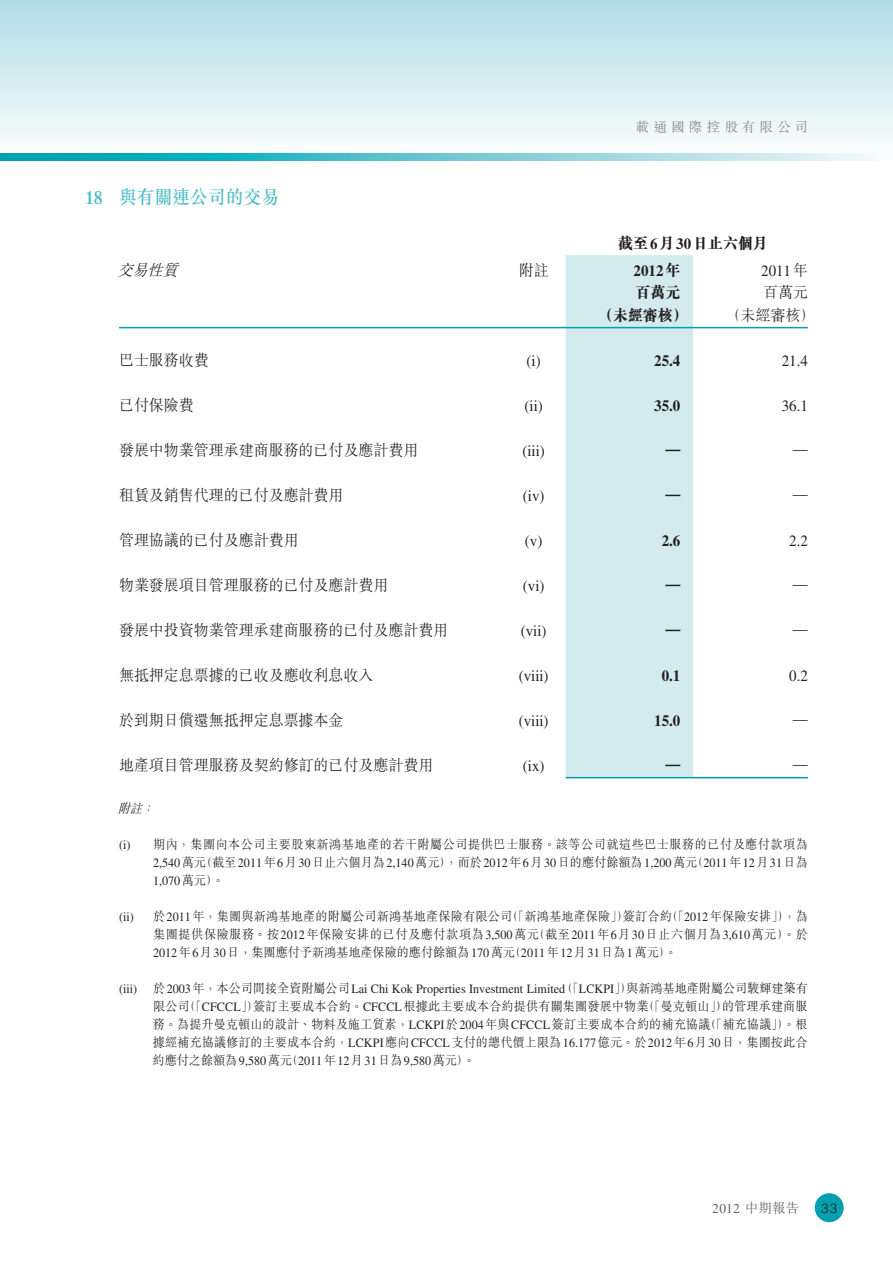
<style>
.page{position:relative;width:893px;height:1263px;background:#fff}
.page>*{position:absolute;margin:0;border:0;box-sizing:border-box;transform-origin:0 0}
.t1{font:500 18.75px "M Sung HK";color:#52bec9;scale:.95 1}
.t2{font:300 15.75px "M Sung HK";color:#231f20;scale:.95 1}
.t3{font:15.75px "Times";color:#231f20;scale:.95 1}
.t4{font:700 15.75px "Times";color:#231f20;scale:.95 1}
.t5{font:800 15.75px "M Sung HK";color:#231f20;scale:.95 1}
.t6{font:italic 300 15.75px "M Sung HK";color:#231f20;scale:.95 1}
.t7{font:300 13.5px "M Sung HK";letter-spacing:.315em;color:#818386}
.t8{font:13.5px "Times";color:#5f5f62}
.t9{font:300 13.5px "Helvetica";color:#231f20}
.t10{font:300 12.75px/18px "M Sung HK";letter-spacing:.04em;color:#231f20;text-align:justify;scale:.95 1}
.t11{font:12.75px/18px "Times";letter-spacing:.005em;color:#231f20;scale:.95 1}
.t12{font:italic 300 12.75px "M Sung HK";color:#231f20;scale:.95 1}
.s1{font-family:"Times";font-weight:600}
.s2{font-family:"Times";font-weight:700}
.s3{font-family:"M Sung HK";font-weight:800}
.s4{font-family:"M Sung HK";font-weight:300}
.s5{font-family:"Times";font-weight:400}
</style>
<div class="page">
<div style="left:0;top:0;width:893px;height:159px;background:linear-gradient(to bottom,#b0dce4,#fdfefe)"></div>
<div style="left:815px;top:1193px;width:29px;height:29px;background:#00a0b0;border-radius:50%"></div>
<svg style="left:0;top:154px;width:893px;height:6px;background:#6bc9d3"></svg>
<div style="left:566px;top:255px;width:127px;height:522px;background:#d3ebef"></div>
<hr style="left:119px;top:327px;width:689px;height:1px;background:#00a0b0">
<hr style="left:566px;top:777px;width:242px;height:1px;background:#00a0b0">
<h1 class="t1" style="left:85px;top:184px;width:206px"><span class="s1">18</span> 與有關連公司的交易</h1>
<p class="t7" style="left:635px;top:118px;width:174px">載通國際控股有限公司</p>
<p class="t5" style="left:618px;top:232px;width:159px">截至<span class="s2">6</span>月<span class="s2">30</span>日止六個月</p>
<p class="t6" style="left:117px;top:259px;width:70px">交易性質</p>
<p class="t2" style="left:519px;top:259px;width:33px">附註</p>
<p class="t4" style="left:634px;top:261px;width:51px">2012<span class="s3">年</span></p>
<p class="t3" style="left:761px;top:261px;width:51px">2011<span class="s4">年</span></p>
<p class="t5" style="left:635px;top:281px;width:49px">百萬元</p>
<p class="t2" style="left:763px;top:281px;width:49px">百萬元</p>
<p class="t5" style="left:598px;top:304px;width:96px">（未經審核）</p>
<p class="t2" style="left:726px;top:304px;width:96px">（未經審核）</p>
<p class="t2" style="left:119px;top:349px;width:96px">巴士服務收費</p>
<p class="t3" style="left:527px;top:351px;width:16px">(i)</p>
<p class="t4" style="left:654px;top:351px;width:29px">25.4</p>
<p class="t3" style="left:782px;top:351px;width:29px">21.4</p>
<p class="t2" style="left:119px;top:394px;width:80px">已付保險費</p>
<p class="t3" style="left:524px;top:396px;width:21px">(ii)</p>
<p class="t4" style="left:654px;top:396px;width:29px">35.0</p>
<p class="t3" style="left:782px;top:396px;width:29px">36.1</p>
<p class="t2" style="left:119px;top:439px;width:317px">發展中物業管理承建商服務的已付及應計費用</p>
<p class="t3" style="left:522px;top:441px;width:25px">(iii)</p>
<p class="t4" style="left:665px;top:439px;width:17px">—</p>
<p class="t3" style="left:793px;top:440px;width:17px">—</p>
<p class="t2" style="left:119px;top:484px;width:238px">租賃及銷售代理的已付及應計費用</p>
<p class="t3" style="left:523px;top:486px;width:24px">(iv)</p>
<p class="t4" style="left:665px;top:484px;width:17px">—</p>
<p class="t3" style="left:793px;top:485px;width:17px">—</p>
<p class="t2" style="left:119px;top:529px;width:191px">管理協議的已付及應計費用</p>
<p class="t3" style="left:525px;top:531px;width:20px">(v)</p>
<p class="t4" style="left:662px;top:531px;width:21px">2.6</p>
<p class="t3" style="left:789px;top:531px;width:21px">2.2</p>
<p class="t2" style="left:119px;top:574px;width:285px">物業發展項目管理服務的已付及應計費用</p>
<p class="t3" style="left:523px;top:576px;width:24px">(vi)</p>
<p class="t4" style="left:665px;top:574px;width:17px">—</p>
<p class="t3" style="left:793px;top:575px;width:17px">—</p>
<p class="t2" style="left:119px;top:619px;width:348px">發展中投資物業管理承建商服務的已付及應計費用</p>
<p class="t3" style="left:521px;top:621px;width:29px">(vii)</p>
<p class="t4" style="left:665px;top:619px;width:17px">—</p>
<p class="t3" style="left:793px;top:620px;width:17px">—</p>
<p class="t2" style="left:119px;top:664px;width:269px">無抵押定息票據的已收及應收利息收入</p>
<p class="t3" style="left:519px;top:666px;width:33px">(viii)</p>
<p class="t4" style="left:662px;top:666px;width:21px">0.1</p>
<p class="t3" style="left:789px;top:666px;width:21px">0.2</p>
<p class="t2" style="left:119px;top:709px;width:238px">於到期日償還無抵押定息票據本金</p>
<p class="t3" style="left:519px;top:711px;width:33px">(viii)</p>
<p class="t4" style="left:654px;top:711px;width:29px">15.0</p>
<p class="t3" style="left:793px;top:710px;width:17px">—</p>
<p class="t2" style="left:119px;top:754px;width:332px">地產項目管理服務及契約修訂的已付及應計費用</p>
<p class="t3" style="left:523px;top:756px;width:24px">(ix)</p>
<p class="t4" style="left:665px;top:754px;width:17px">—</p>
<p class="t3" style="left:793px;top:755px;width:17px">—</p>
<p class="t12" style="left:118px;top:800px;width:44px">附註：</p>
<p class="t10" style="left:119px;top:835px;width:727px"><span class="s5">(i)</span> 期內，集團向本公司主要股東新鴻基地產的若干附屬公司提供巴士服務。該等公司就這些巴士服務的已付及應付款項為</p>
<p class="t11" style="left:153px;top:854px;width:691px">2,540<span class="s4">萬元（截至</span>2011<span class="s4">年</span>6<span class="s4">月</span>30<span class="s4">日止六個月為</span>2,140<span class="s4">萬元），而於</span>2012<span class="s4">年</span>6<span class="s4">月</span>30<span class="s4">日的應付餘額為</span>1,200<span class="s4">萬元（</span>2011<span class="s4">年</span>12<span class="s4">月</span>31<span class="s4">日為<br></span>1,070<span class="s4">萬元）。</span></p>
<p class="t10" style="left:153px;top:907px;width:691px;text-indent:-34px"><span class="s5">(ii)</span> 於<span class="s5">2011</span>年，集團與新鴻基地產的附屬公司新鴻基地產保險有限公司（「新鴻基地產保險」）簽訂合約（「<span class="s5">2012</span>年保險安排」），為集團提供保險服務。按<span class="s5">2012</span>年保險安排的已付及應付款項為<span class="s5">3,500</span>萬元（截至<span class="s5">2011</span>年<span class="s5">6</span>月<span class="s5">30</span>日止六個月為<span class="s5">3,610</span>萬元）。於<span class="s5">2012</span>年<span class="s5">6</span>月<span class="s5">30</span>日，集團應付予新鴻基地產保險的應付餘額為<span class="s5">170</span>萬元（<span class="s5">2011</span>年<span class="s5">12</span>月<span class="s5">31</span>日為<span class="s5">1</span>萬元）。</p>
<p class="t11" style="left:119px;top:980px;width:727px">(iii) <span class="s4">於</span>2003<span class="s4">年，本公司間接全資附屬公司</span>Lai Chi Kok Properties Investment Limited<span class="s4">（「</span>LCKPI<span class="s4">」）與新鴻基地產附屬公司駿輝建築有</span></p>
<p class="t10" style="left:153px;top:997px;width:691px">限公司（「<span class="s5">CFCCL</span>」）簽訂主要成本合約。<span class="s5">CFCCL</span>根據此主要成本合約提供有關集團發展中物業（「曼克頓山」）的管理承建商服務。為提升曼克頓山的設計、物料及施工質素，<span class="s5">LCKPI</span>於<span class="s5">2004</span>年與<span class="s5">CFCCL</span>簽訂主要成本合約的補充協議（「補充協議」）。根據經補充協議修訂的主要成本合約，<span class="s5">LCKPI</span>應向<span class="s5">CFCCL</span>支付的總代價上限為<span class="s5">16.177</span>億元。於<span class="s5">2012</span>年<span class="s5">6</span>月<span class="s5">30</span>日，集團按此合約應付之餘額為<span class="s5">9,580</span>萬元（<span class="s5">2011</span>年<span class="s5">12</span>月<span class="s5">31</span>日為<span class="s5">9,580</span>萬元）。</p>
<p class="t8" style="left:712px;top:1200px;width:89px">2012 <span class="s4">中期報告</span></p>
<p class="t9" style="left:821px;top:1200px;width:17px">33</p>
</div>
